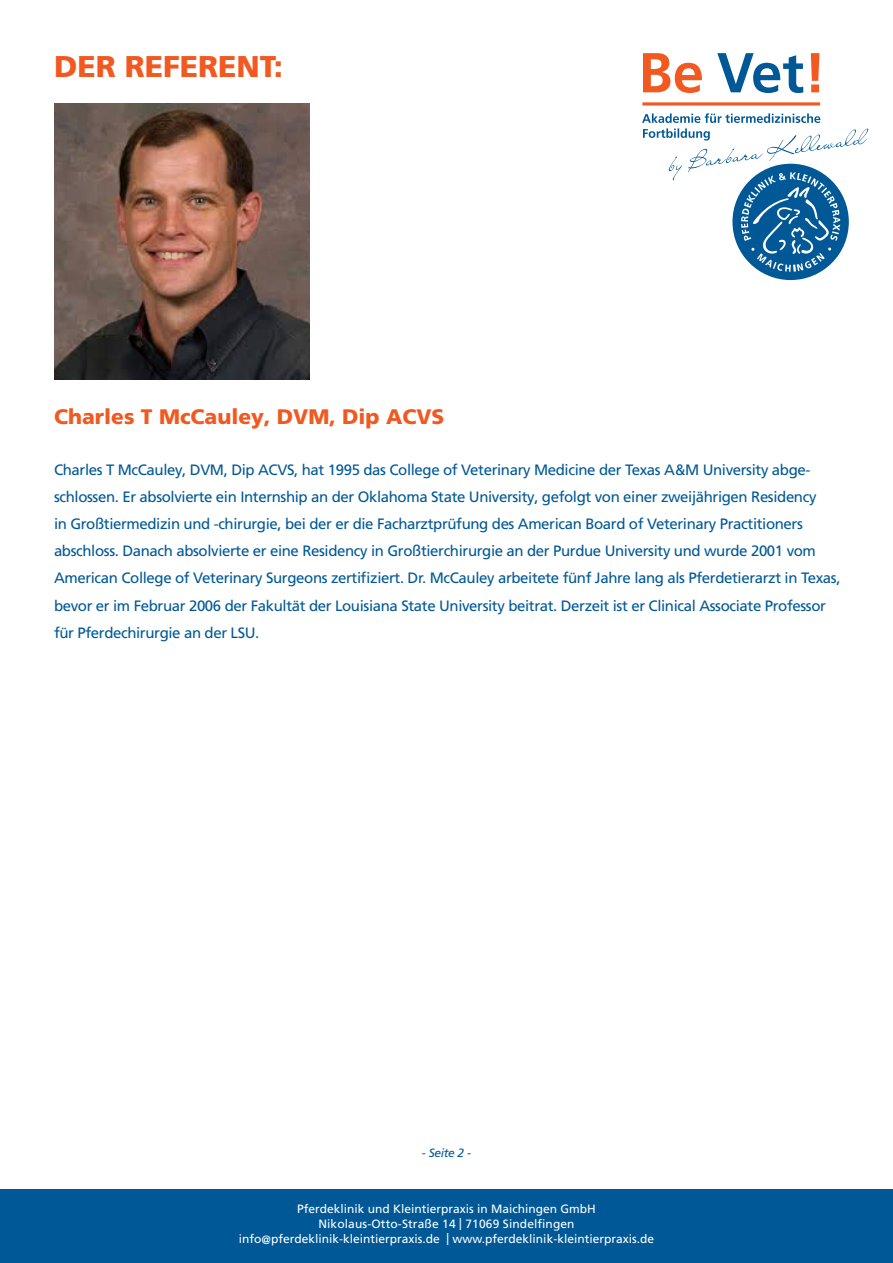
<style>
.page{position:relative;width:893px;height:1263px;background:#fff}
.page>*{position:absolute;margin:0;border:0;box-sizing:border-box;transform-origin:0 0}
.t1{font:900 30px "Frutiger LT Pro";color:#f15921}
.t2{font:900 21px "Frutiger LT Pro";color:#f15921}
.t3{font:15px/27px "Frutiger LT Pro";letter-spacing:-.025em;color:#005996}
.t4{font:12px "Frutiger LT Pro";color:#fff}
.t5{font:italic 12px "Frutiger LT Pro";letter-spacing:-.025em;color:#005996}
</style>
<div class="page">
<div style="left:0;top:1189px;width:893px;height:74px;background:#005996"></div>
<div style="left:732px;top:164px;width:117px;height:116px;background:#005996;border-radius:50%"></div>
<svg style="left:642px;top:102px;width:178px;height:4px"></svg>
<svg style="left:811px;top:53px;width:8px;height:39px"></svg>
<svg style="left:717px;top:53px;width:86px;height:40px"></svg>
<svg style="left:643px;top:53px;width:59px;height:40px"></svg>
<svg style="left:642px;top:113px;width:226px;height:159px"></svg>
<img style="left:54px;top:103px;width:255px;height:277px">
<p class="t1" style="left:54px;top:48px;width:231px">DER REFERENT:</p>
<p class="t2" style="left:54px;top:404px;width:392px">Charles T McCauley, DVM, Dip ACVS</p>
<p class="t3" style="left:54px;top:457px;width:788px">Charles T McCauley, DVM, Dip ACVS, hat 1995 das College of Veterinary Medicine der Texas A&amp;M University abge&shy;schlossen. Er absolvierte ein Internship an der Oklahoma State University, gefolgt von einer zweijährigen Residency<br>in Großtiermedizin und -chirurgie, bei der er die Facharztprüfung des American Board of Veterinary Practitioners abschloss. Danach absolvierte er eine Residency in Großtierchirurgie an der Purdue University und wurde 2001 vom American College of Veterinary Surgeons zertifiziert. Dr. McCauley arbeitete fünf Jahre lang als Pferdetierarzt in Texas, bevor er im Februar 2006 der Fakultät der Louisiana State University beitrat. Derzeit ist er Clinical Associate Professor für Pferdechirurgie an der LSU.</p>
<p class="t5" style="left:422px;top:1146px;width:51px">- Seite 2 -</p>
<p class="t4" style="left:297px;top:1202px;width:300px">Pferdeklinik und Kleintierpraxis in Maichingen GmbH</p>
<p class="t4" style="left:318px;top:1217px;width:258px">Nikolaus-Otto-Straße 14 | 71069 Sindelfingen</p>
<p class="t4" style="left:239px;top:1232px;width:417px">info@pferdeklinik-kleintierpraxis.de | www.pferdeklinik-kleintierpraxis.de</p>
</div>
